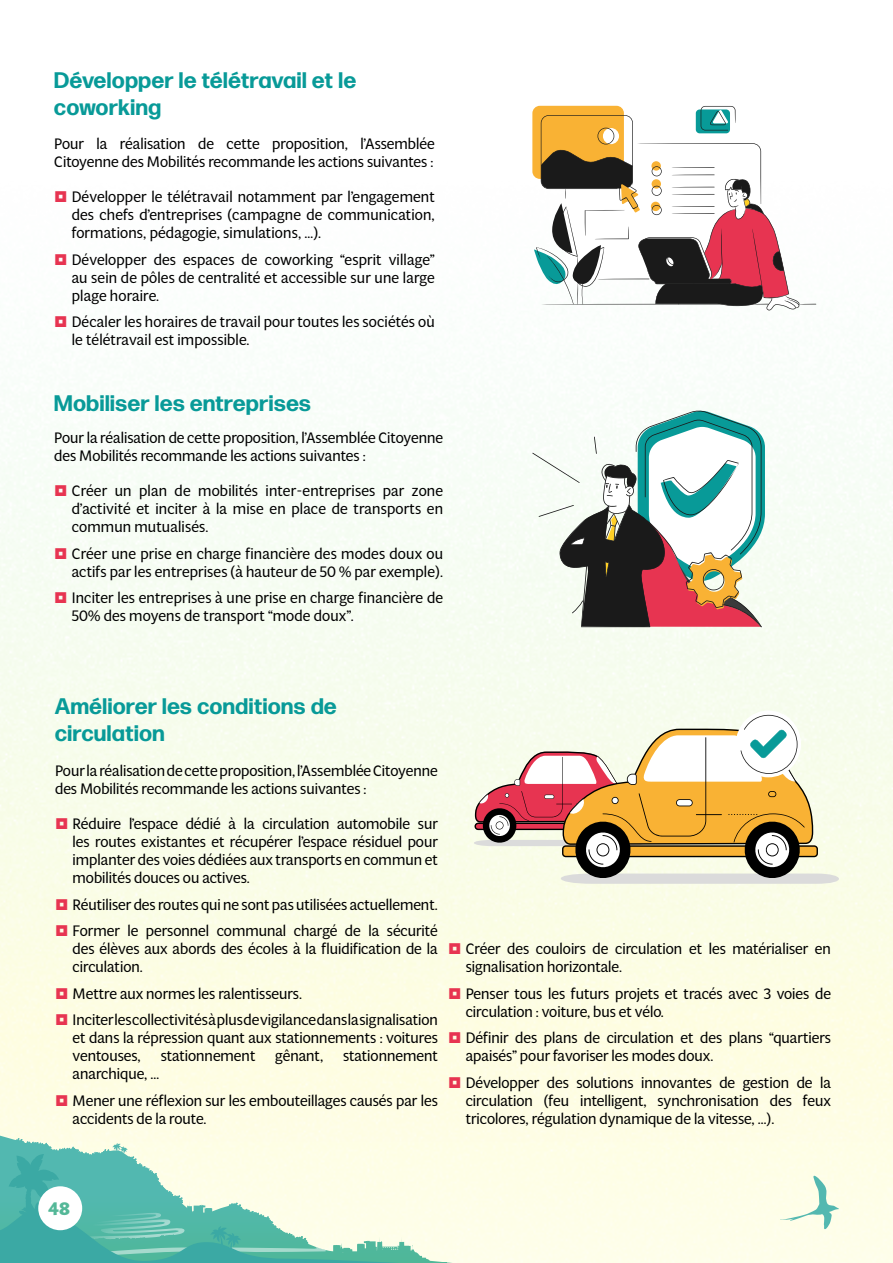
<style>
.page{position:relative;width:893px;height:1263px;background:#fff}
.page>*{position:absolute;margin:0;border:0;box-sizing:border-box;transform-origin:0 0}
.t1{font:700 22.5px/27px "Forma DJR Display";letter-spacing:.03em;color:#089a98}
.t2{font:700 18px "Multi Display";color:#54b898}
.t3{font:15px/18px "Multi Display";color:#000}
</style>
<div class="page">
<div style="left:0;top:0;width:893px;height:1263px;background:linear-gradient(to bottom,#fbfeff,#fbfde1)"></div>
<svg style="left:780px;top:1176px;width:59px;height:53px;background:#e1f2de"></svg>
<div style="left:0;top:1130px;width:536px;height:8px;background:#fefde5"></div>
<svg style="left:0;top:1138px;width:536px;height:125px;background:#b7e0ce"></svg>
<div style="left:736px;top:710px;width:65px;height:67px;background:#fff;border-radius:50%"></div>
<svg style="left:466px;top:715px;width:382px;height:169px"></svg>
<svg style="left:534px;top:106px;width:282px;height:204px"></svg>
<svg style="left:532px;top:410px;width:233px;height:217px"></svg>
<div style="left:38px;top:1186px;width:44px;height:44px;background:#fff;border-radius:50%"></div>
<svg style="left:55px;top:191px;width:11px;height:11px"></svg>
<svg style="left:55px;top:254px;width:11px;height:11px"></svg>
<svg style="left:55px;top:316px;width:11px;height:11px"></svg>
<svg style="left:55px;top:485px;width:11px;height:11px"></svg>
<svg style="left:55px;top:547px;width:11px;height:12px"></svg>
<svg style="left:55px;top:592px;width:11px;height:11px"></svg>
<svg style="left:56px;top:818px;width:11px;height:11px"></svg>
<svg style="left:56px;top:898px;width:11px;height:11px"></svg>
<svg style="left:56px;top:925px;width:11px;height:11px"></svg>
<svg style="left:56px;top:987px;width:11px;height:11px"></svg>
<svg style="left:56px;top:1014px;width:11px;height:11px"></svg>
<svg style="left:56px;top:1094px;width:11px;height:11px"></svg>
<svg style="left:449px;top:943px;width:11px;height:11px"></svg>
<svg style="left:449px;top:987px;width:11px;height:11px"></svg>
<svg style="left:449px;top:1032px;width:11px;height:11px"></svg>
<svg style="left:449px;top:1076px;width:11px;height:11px"></svg>
<h1 class="t1" style="left:54px;top:66px;width:303px">Développer le télétravail et le coworking</h1>
<p class="t3" style="left:54px;top:134px;width:382px">Pour la réalisation de cette proposition, l’Assemblée<br>Citoyenne des Mobilités recommande les actions suivantes :</p>
<p class="t3" style="left:72px;top:187px;width:365px;text-align:justify">Développer le télétravail notamment par l’engagement des chefs d’entreprises (campagne de communication, formations, pédagogie, simulations, …).</p>
<p class="t3" style="left:72px;top:250px;width:365px;text-align:justify">Développer des espaces de coworking “esprit village” au sein de pôles de centralité et accessible sur une large plage horaire.</p>
<p class="t3" style="left:72px;top:312px;width:365px">Décaler les horaires de travail pour toutes les sociétés où le télétravail est impossible.</p>
<h1 class="t1" style="left:54px;top:389px;width:258px">Mobiliser les entreprises</h1>
<p class="t3" style="left:54px;top:428px;width:390px">Pour la réalisation de cette proposition, l’Assemblée Citoyenne des Mobilités recommande les actions suivantes :</p>
<p class="t3" style="left:72px;top:481px;width:373px;text-align:justify">Créer un plan de mobilités inter-entreprises par zone d’activité et inciter à la mise en place de transports en commun mutualisés.</p>
<p class="t3" style="left:72px;top:543px;width:373px">Créer une prise en charge financière des modes doux ou actifs par les entreprises (à hauteur de 50 % par exemple).</p>
<p class="t3" style="left:72px;top:588px;width:373px">Inciter les entreprises à une prise en charge financière de<br>50% des moyens de transport “mode doux”.</p>
<h1 class="t1" style="left:55px;top:693px;width:283px">Améliorer les conditions de circulation</h1>
<p class="t3" style="left:55px;top:761px;width:384px">Pour la réalisation de cette proposition, l’Assemblée Citoyenne des Mobilités recommande les actions suivantes :</p>
<p class="t3" style="left:73px;top:814px;width:367px;text-align:justify">Réduire l’espace dédié à la circulation automobile sur les routes existantes et récupérer l’espace résiduel pour implanter des voies dédiées aux transports en commun et mobilités douces ou actives.</p>
<p class="t3" style="left:73px;top:890px;width:367px;line-height:26.5px">Réutiliser des routes qui ne sont pas utilisées actuellement.<br>Former le personnel communal chargé de la sécurité</p>
<p class="t3" style="left:73px;top:939px;width:367px">des élèves aux abords des écoles à la fluidification de la circulation.</p>
<p class="t3" style="left:73px;top:979px;width:367px;line-height:26.5px">Mettre aux normes les ralentisseurs.<br>Inciter les collectivités à plus de vigilance dans la signalisation</p>
<p class="t3" style="left:73px;top:1028px;width:367px">et dans la répression quant aux stationnements : voitures ventouses,</p>
<p class="t3" style="left:161px;top:1046px;width:96px">stationnement</p>
<p class="t3" style="left:275px;top:1046px;width:49px">gênant,</p>
<p class="t3" style="left:343px;top:1046px;width:96px">stationnement</p>
<p class="t3" style="left:73px;top:1060px;width:367px;line-height:26.5px">anarchique, …<br>Mener une réflexion sur les embouteillages causés par les</p>
<p class="t3" style="left:73px;top:1108px;width:135px">accidents de la route.</p>
<p class="t3" style="left:466px;top:939px;width:367px">Créer des couloirs de circulation et les matérialiser en signalisation horizontale.</p>
<p class="t3" style="left:466px;top:983px;width:367px">Penser tous les futurs projets et tracés avec 3 voies de circulation : voiture, bus et vélo.</p>
<p class="t3" style="left:466px;top:1028px;width:367px">Définir des plans de circulation et des plans “quartiers apaisés” pour favoriser les modes doux.</p>
<p class="t3" style="left:466px;top:1072px;width:367px;text-align:justify">Développer des solutions innovantes de gestion de la circulation (feu intelligent, synchronisation des feux tricolores, régulation dynamique de la vitesse, …).</p>
<p class="t2" style="left:48px;top:1196px;width:23px">48</p>
</div>
